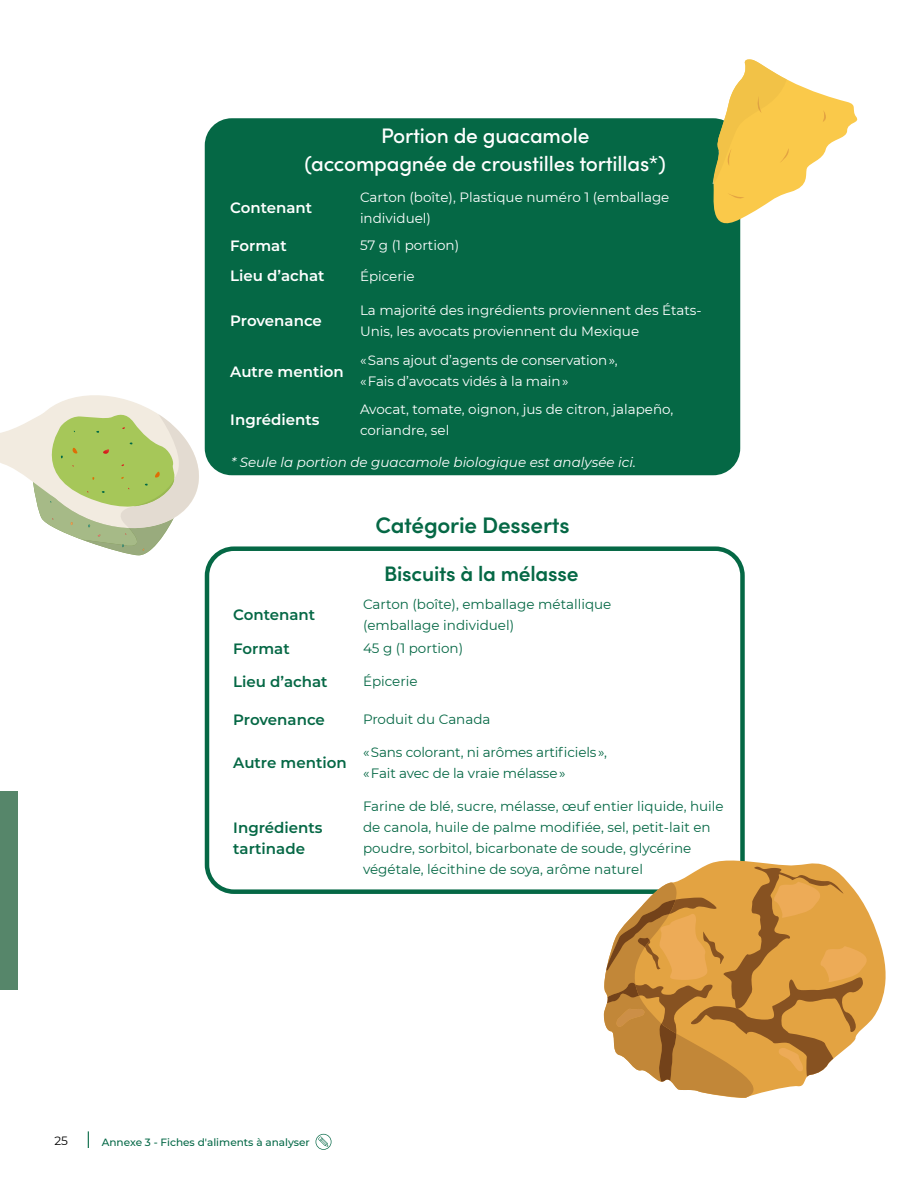
<style>
.page{position:relative;width:918px;height:1188px;background:#fff}
.page>*{position:absolute;margin:0;border:0;box-sizing:border-box;transform-origin:0 0}
.t1{font:600 22.5px "Sofia Pro";letter-spacing:-.01em;color:#056845}
.t2{font:500 21px/27.8px "Sofia Pro";letter-spacing:-.01em;color:#fff;text-align:center}
.t3{font:600 21px "Sofia Pro";letter-spacing:-.01em;color:#056845}
.t4{font:600 15px/21px "Montserrat";color:#056845}
.t5{font:600 15px "Montserrat";color:#fff}
.t6{font:13.5px/21px "Montserrat";color:#056845}
.t7{font:13.5px/21px "Montserrat";color:#fff}
.t8{font:italic 13.5px "Montserrat";color:#fff}
.t9{font:12px "Montserrat";color:#000}
.t10{font:500 10.5px "Montserrat";color:#046846}
</style>
<div class="page">
<svg style="left:88px;top:1131px;width:1px;height:17px"></svg>
<svg style="left:316px;top:1134px;width:15px;height:16px"></svg>
<div style="left:0;top:792px;width:17px;height:198px;background:#56866a"></div>
<div style="left:205px;top:118px;width:535px;height:357px;background:#056845;border-radius:27px"></div>
<div style="left:205px;top:546px;width:540px;height:348px;border:4px solid #056845;border-radius:27px"></div>
<svg style="left:0;top:386px;width:208px;height:169px"></svg>
<svg style="left:707px;top:59px;width:151px;height:177px"></svg>
<svg style="left:603px;top:858px;width:283px;height:159px"></svg>
<svg style="left:604px;top:867px;width:275px;height:231px"></svg>
<h2 class="t2" style="left:305px;top:121px;width:363px">Portion de guacamole<br>(accompagnée de croustilles tortillas*)</h2>
<p class="t5" style="left:230px;top:197px;width:83px">Contenant</p>
<p class="t7" style="left:360px;top:186px;width:311px">Carton (boîte), Plastique numéro 1 (emballage individuel)</p>
<p class="t5" style="left:230px;top:235px;width:58px">Format</p>
<p class="t7" style="left:360px;top:234px;width:101px">57 g (1 portion)</p>
<p class="t5" style="left:230px;top:265px;width:96px">Lieu d’achat</p>
<p class="t7" style="left:360px;top:265px;width:56px">Épicerie</p>
<p class="t5" style="left:230px;top:310px;width:93px">Provenance</p>
<p class="t7" style="left:360px;top:299px;width:343px">La majorité des ingrédients proviennent des États-<br>Unis, les avocats proviennent du Mexique</p>
<p class="t5" style="left:230px;top:361px;width:115px">Autre mention</p>
<p class="t7" style="left:360px;top:350px;width:259px">« Sans ajout d’agents de conservation », « Fais d’avocats vidés à la main »</p>
<p class="t5" style="left:230px;top:409px;width:91px">Ingrédients</p>
<p class="t7" style="left:360px;top:398px;width:315px">Avocat, tomate, oignon, jus de citron, jalapeño, coriandre, sel</p>
<p class="t8" style="left:231px;top:452px;width:406px">* Seule la portion de guacamole biologique est analysée ici.</p>
<h1 class="t1" style="left:375px;top:509px;width:196px">Catégorie Desserts</h1>
<h2 class="t3" style="left:384px;top:558px;width:196px">Biscuits à la mélasse</h2>
<p class="t4" style="left:233px;top:604px;width:83px">Contenant</p>
<p class="t6" style="left:363px;top:593px;width:250px">Carton (boîte), emballage métallique (emballage individuel)</p>
<p class="t4" style="left:233px;top:637px;width:58px">Format</p>
<p class="t6" style="left:363px;top:637px;width:102px">45 g (1 portion)</p>
<p class="t4" style="left:233px;top:670px;width:96px">Lieu d’achat</p>
<p class="t6" style="left:363px;top:670px;width:56px">Épicerie</p>
<p class="t4" style="left:233px;top:708px;width:93px">Provenance</p>
<p class="t6" style="left:363px;top:708px;width:129px">Produit du Canada</p>
<p class="t4" style="left:233px;top:752px;width:115px">Autre mention</p>
<p class="t6" style="left:363px;top:741px;width:246px">« Sans colorant, ni arômes artificiels », « Fait avec de la vraie mélasse »</p>
<p class="t4" style="left:233px;top:817px;width:91px">Ingrédients tartinade</p>
<p class="t6" style="left:363px;top:796px;width:362px">Farine de blé, sucre, mélasse, œuf entier liquide, huile de canola, huile de palme modifiée, sel, petit-lait en poudre, sorbitol, bicarbonate de soude, glycérine végétale, lécithine de soya, arôme naturel</p>
<p class="t9" style="left:54px;top:1133px;width:15px">25</p>
<p class="t10" style="left:102px;top:1135px;width:210px">Annexe 3 - Fiches d'aliments à analyser</p>
</div>
